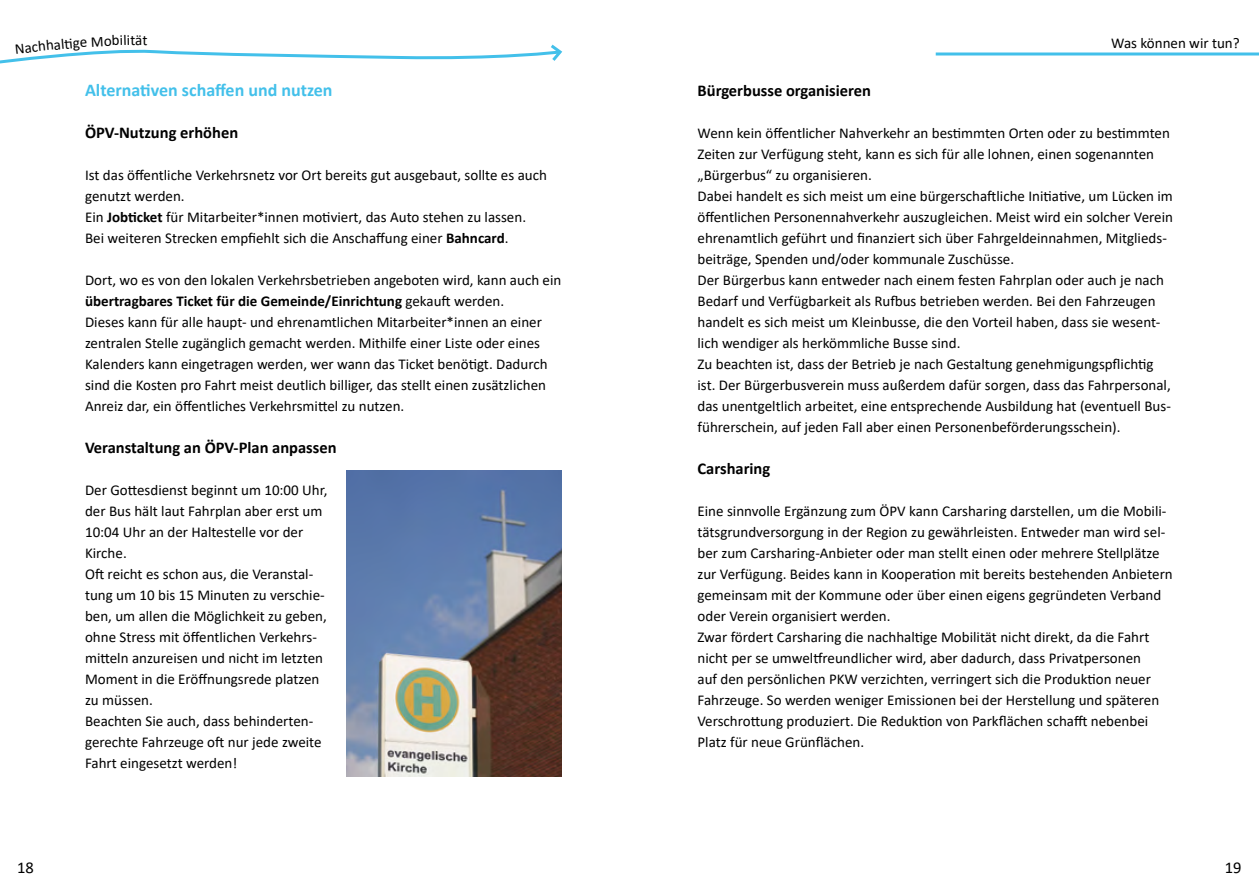
<style>
.page{position:relative;width:1259px;height:893px;background:#fff}
.page>*{position:absolute;margin:0;border:0;box-sizing:border-box;transform-origin:0 0}
.t1{font:700 18px "Calibri";color:#43c0ea}
.t2{font:700 16.5px "Calibri";color:#000}
.t3{font:16.5px "Calibri";color:#000}
.t4{font:15px/21px "Calibri";color:#000}
.s1{font-weight:700}
</style>
<div class="page">
<img style="left:347px;top:471px;width:214px;height:305px">
<hr style="left:935px;top:53px;width:324px;height:3px;background:#43c0ea">
<svg style="left:0;top:44px;width:563px;height:20px"></svg>
<p class="t4" style="left:14px;top:38px;width:33px;rotate:-6deg">Nach</p>
<p class="t4" style="left:45px;top:34px;width:25px;rotate:-5deg">halt</p>
<p class="t4" style="left:135px;top:29px;width:9px">ä</p>
<p class="t1" style="left:85px;top:77px;width:249px">Alternativen schaffen und nutzen</p>
<p class="t2" style="left:85px;top:121px;width:155px">ÖPV-Nutzung erhöhen</p>
<p class="t4" style="left:85px;top:164px;width:463px">Ist das öffentliche Verkehrsnetz vor Ort bereits gut ausgebaut, sollte es auch genutzt werden.<br>Ein <span class="s1">Jobticket</span> für Mitarbeiter*innen motiviert, das Auto stehen zu lassen.<br>Bei weiteren Strecken empfiehlt sich die Anschaffung einer <span class="s1">Bahncard</span>.</p>
<p class="t4" style="left:85px;top:269px;width:478px">Dort, wo es von den lokalen Verkehrsbetrieben angeboten wird, kann auch ein <span class="s1">übertragbares Ticket für die Gemeinde/Einrichtung</span> gekauft werden.<br>Dieses kann für alle haupt- und ehrenamtlichen Mitarbeiter*innen an einer zentralen Stelle zugänglich gemacht werden. Mithilfe einer Liste oder eines Kalenders kann eingetragen werden, wer wann das Ticket benötigt. Dadurch sind die Kosten pro Fahrt meist deutlich billiger, das stellt einen zusätzlichen Anreiz dar, ein öffentliches Verkehrsmittel zu nutzen.</p>
<p class="t2" style="left:85px;top:436px;width:253px">Veranstaltung an ÖPV-Plan anpassen</p>
<p class="t4" style="left:85px;top:479px;width:244px">Der Gottesdienst beginnt um 10:00 Uhr, der Bus hält laut Fahrplan aber erst um 10:04 Uhr an der Haltestelle vor der Kirche.<br>Oft reicht es schon aus, die Veranstal&shy;tung um 10 bis 15 Minuten zu verschie&shy;ben, um allen die Möglichkeit zu geben, ohne Stress mit öffentlichen Verkehrs&shy;mitteln anzureisen und nicht im letzten Moment in die Eröffnungsrede platzen zu müssen.<br>Beachten Sie auch, dass behinderten&shy;gerechte Fahrzeuge oft nur jede zweite Fahrt eingesetzt werden!</p>
<p class="t4" style="left:1111px;top:32px;width:130px">Was können wir tun?</p>
<p class="t2" style="left:697px;top:79px;width:175px">Bürgerbusse organisieren</p>
<p class="t4" style="left:697px;top:122px;width:477px">Wenn kein öffentlicher Nahverkehr an besti mmten Orten oder zu besti mmten Zeiten zur Verfügung steht, kann es sich für alle lohnen, einen sogenannten „Bürgerbus“ zu organisieren.<br>Dabei handelt es sich meist um eine bürgerschaftliche Initiative, um Lücken im öffentlichen Personennahverkehr auszugleichen. Meist wird ein solcher Verein ehrenamtlich geführt und finanziert sich über Fahrgeldeinnahmen, Mitglieds&shy;beiträge, Spenden und/oder kommunale Zuschüsse.<br>Der Bürgerbus kann entweder nach einem festen Fahrplan oder auch je nach Bedarf und Verfügbarkeit als Rufbus betrieben werden. Bei den Fahrzeugen handelt es sich meist um Kleinbusse, die den Vorteil haben, dass sie wesent&shy;lich wendiger als herkömmliche Busse sind.<br>Zu beachten ist, dass der Betrieb je nach Gestaltung genehmigungspflichtig ist. Der Bürgerbusverein muss außerdem dafür sorgen, dass das Fahrpersonal, das unentgeltlich arbeitet, eine entsprechende Ausbildung hat (eventuell Bus&shy;führerschein, auf jeden Fall aber einen Personenbeförderungsschein).</p>
<p class="t2" style="left:697px;top:457px;width:74px">Carsharing</p>
<p class="t4" style="left:697px;top:500px;width:477px">Eine sinnvolle Ergänzung zum ÖPV kann Carsharing darstellen, um die Mobili&shy;tätsgrundversorgung in der Region zu gewährleisten. Entweder man wird sel&shy;ber zum Carsharing-Anbieter oder man stellt einen oder mehrere Stellplätze zur Verfügung. Beides kann in Kooperation mit bereits bestehenden Anbietern gemeinsam mit der Kommune oder über einen eigens gegründeten Verband oder Verein organisiert werden.<br>Zwar fördert Carsharing die nachhaltige Mobilität nicht direkt, da die Fahrt nicht per se umweltfreundlicher wird, aber dadurch, dass Privatpersonen<br>auf den persönlichen PKW verzichten, verringert sich die Produktion neuer Fahrzeuge. So werden weniger Emissionen bei der Herstellung und späteren Verschrottung produziert. Die Reduktion von Parkflächen schafft nebenbei Platz für neue Grünflächen.</p>
<p class="t3" style="left:17px;top:856px;width:18px">18</p>
<p class="t3" style="left:1224px;top:856px;width:18px">19</p>
</div>
